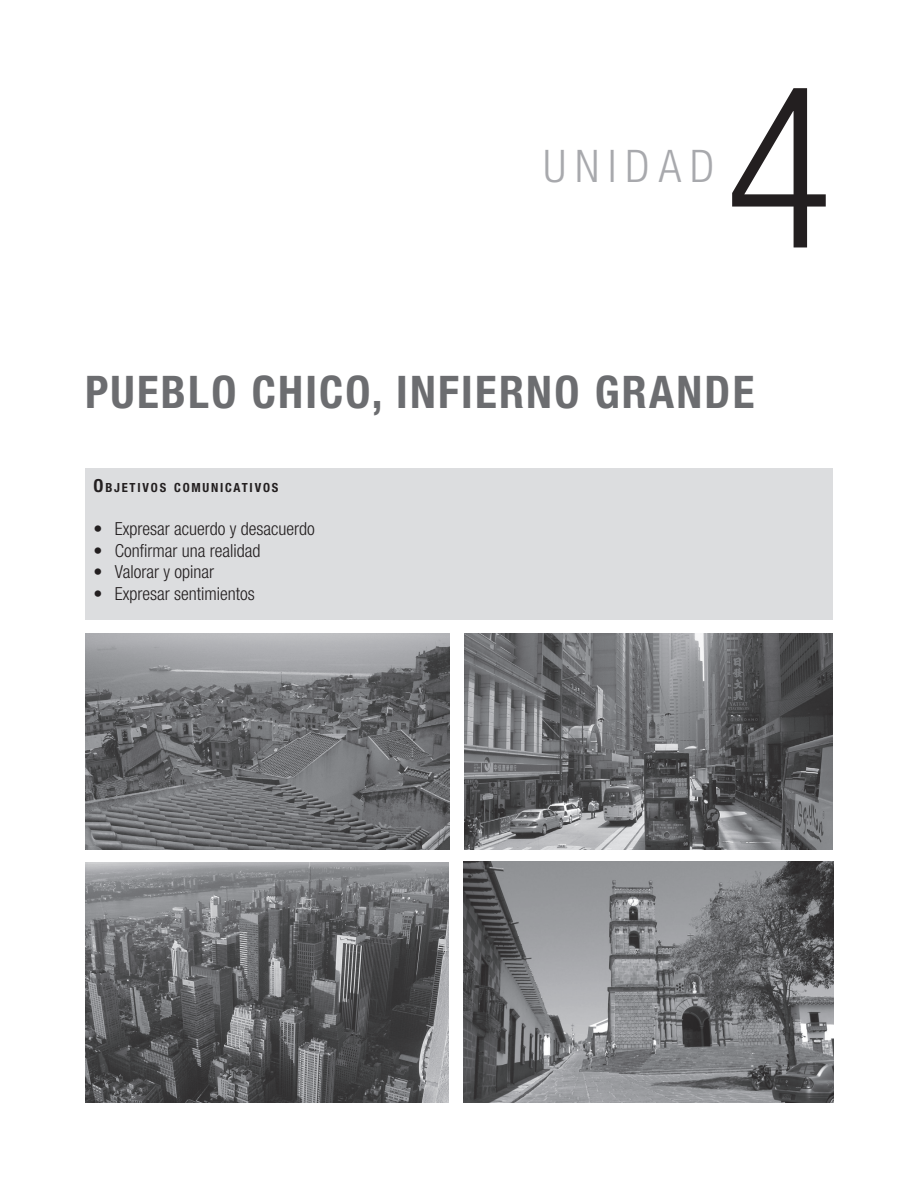
<style>
.page{position:relative;width:918px;height:1188px;background:#fff}
.page>*{position:absolute;margin:0;border:0;box-sizing:border-box;transform-origin:0 0}
.t1{font:300 condensed 225px "Helvetica Neue LT Std";color:#231f20}
.t2{font:700 condensed 45px "Helvetica Neue LT Std";letter-spacing:.05em;color:#6c6d70}
.t3{font:300 condensed 45px "Helvetica Neue LT Std";letter-spacing:.2em;color:#a8a9ad}
.t4{font:300 condensed 18px "Helvetica Neue LT Std";color:#231f20}
.t5{font:700 condensed 12.6px "Helvetica Neue LT Std";letter-spacing:.145em;color:#231f20}
.s1{font-size:18px}
</style>
<div class="page">
<div style="left:85px;top:468px;width:748px;height:152px;background:#dcdddf"></div>
<img style="left:85px;top:633px;width:364px;height:216px">
<img style="left:465px;top:633px;width:367px;height:216px">
<img style="left:85px;top:862px;width:364px;height:241px">
<img style="left:464px;top:862px;width:370px;height:241px">
<h2 class="t3" style="left:544px;top:140px;width:172px">UNIDAD</h2>
<h1 class="t1" style="left:725px;top:39px;width:110px">4</h1>
<h2 class="t2" style="left:85px;top:365px;width:671px">PUEBLO CHICO, INFIERNO GRANDE</h2>
<p class="t5" style="left:94px;top:480px;width:186px"><span class="s1">O</span>BJETIVOS COMUNICATIVOS</p>
<p class="t4" style="left:94px;top:518px;width:223px">• Expresar acuerdo y desacuerdo</p>
<p class="t4" style="left:94px;top:540px;width:168px">• Confirmar una realidad</p>
<p class="t4" style="left:94px;top:562px;width:122px">• Valorar y opinar</p>
<p class="t4" style="left:94px;top:583px;width:163px">• Expresar sentimientos</p>
</div>
